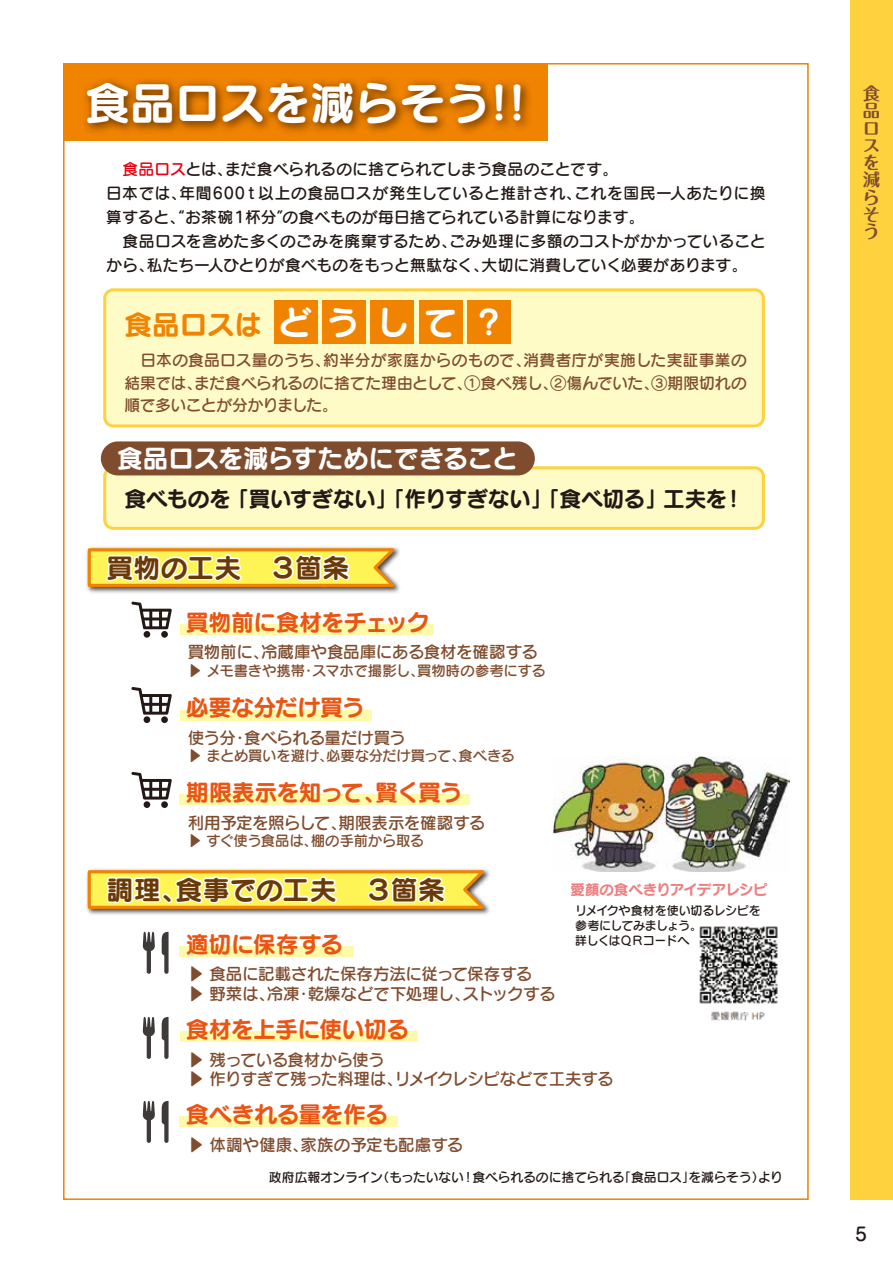
<style>
.page{position:relative;width:893px;height:1263px;background:#fff}
.page>*{position:absolute;margin:0;border:0;box-sizing:border-box;transform-origin:0 0}
.t1{font:45px "Seurat Pro N B";color:#fff}
.t2{font:27.6px "Seurat Pro N B";letter-spacing:-.005em;color:#f08300}
.t3{font:26.85px "Seurat Pro N B";letter-spacing:.005em;color:#6a3906}
.t4{font:25.5px "Seurat Pro N B";letter-spacing:-.015em;color:#fff}
.t5{font:23.1px "Seurat Pro N B";letter-spacing:-.03em;color:#ea5514}
.t6{font:23.1px "Seurat Pro N B";letter-spacing:-.06em;color:#ea5514}
.t7{font:23.1px "Seurat Pro N B";letter-spacing:-.05em;color:#ea5514}
.t8{font:21.75px "Seurat Pro N B";letter-spacing:-.03em;color:#221815}
.t9{font:500 18px "Shin M Go Pro";color:#221815}
.t10{font:700 17.25px/17.2px "Maru Fo Pro";color:#804c2e;text-align:justify}
.t11{font:16.5px/19.5px "Seurat Pro N DB";letter-spacing:-.02em;color:#804c2e}
.t12{font:16.5px "Seurat Pro N DB";color:#804c2e}
.t13{font:15.75px/24px "Seurat Pro N DB";letter-spacing:.01em;color:#221815}
.t14{font:15.75px/22.5px "Seurat Pro N DB";letter-spacing:-.01em;color:#804c2e;text-align:justify}
.t15{font:14.4px "Seurat Pro N B";letter-spacing:-.035em;color:#ee7e7f}
.t16{font:14.25px "Seurat Pro N DB";letter-spacing:-.01em;color:#804c2e}
.t17{font:12.75px "Seurat Pro N DB";letter-spacing:-.01em;color:#221815}
.t18{font:12px/15px "Seurat Pro N DB";letter-spacing:-.035em;color:#221815}
.s1{color:#e60012}
.s2{font-size:33.45px;color:#fff}
</style>
<div class="page">
<img style="left:554px;top:757px;width:235px;height:115px">
<div style="left:850px;top:0;width:43px;height:1199px;background:#fdd23e"></div>
<div style="left:180px;top:625px;width:253px;height:10px;background:#fff9aa"></div>
<img style="left:87px;top:588px;width:313px;height:5px">
<div style="left:105px;top:290px;width:658px;height:136px;background:#fffbc7;border-radius:9px"></div>
<div style="left:103px;top:288px;width:662px;height:139px;border:3px solid #fdd23e;border-radius:9px"></div>
<div style="left:105px;top:468px;width:658px;height:60px;background:#fffbc7;border-radius:9px"></div>
<div style="left:103px;top:466px;width:662px;height:64px;border:3px solid #fdd23e;border-radius:9px"></div>
<div style="left:64px;top:64px;width:484px;height:76px;background:#f08300"></div>
<img style="left:74px;top:79px;width:467px;height:62px">
<div style="left:274px;top:300px;width:43px;height:43px;background:#f08300"></div>
<div style="left:322px;top:300px;width:44px;height:43px;background:#f08300"></div>
<div style="left:371px;top:300px;width:43px;height:43px;background:#f08300"></div>
<div style="left:419px;top:300px;width:43px;height:43px;background:#f08300"></div>
<div style="left:468px;top:300px;width:43px;height:43px;background:#f08300"></div>
<div style="left:101px;top:441px;width:434px;height:34px;background:#804c2e;border-radius:17px"></div>
<svg style="left:86px;top:546px;width:314px;height:42px"></svg>
<svg style="left:131px;top:601px;width:41px;height:28px"></svg>
<div style="left:161px;top:631px;width:7px;height:7px;background:#231815;border-radius:50%"></div>
<div style="left:144px;top:631px;width:6px;height:7px;background:#231815;border-radius:50%"></div>
<svg style="left:162px;top:932px;width:7px;height:42px"></svg>
<svg style="left:143px;top:932px;width:12px;height:42px"></svg>
<svg style="left:162px;top:1017px;width:7px;height:42px"></svg>
<svg style="left:143px;top:1017px;width:12px;height:42px"></svg>
<svg style="left:162px;top:1101px;width:7px;height:42px"></svg>
<svg style="left:143px;top:1101px;width:12px;height:42px"></svg>
<div style="left:180px;top:710px;width:192px;height:10px;background:#fff9aa"></div>
<svg style="left:131px;top:687px;width:41px;height:28px"></svg>
<div style="left:161px;top:716px;width:7px;height:7px;background:#231815;border-radius:50%"></div>
<div style="left:144px;top:716px;width:6px;height:7px;background:#231815;border-radius:50%"></div>
<div style="left:180px;top:795px;width:290px;height:10px;background:#fff9aa"></div>
<svg style="left:131px;top:772px;width:41px;height:27px"></svg>
<div style="left:161px;top:801px;width:7px;height:7px;background:#231815;border-radius:50%"></div>
<div style="left:144px;top:801px;width:6px;height:7px;background:#231815;border-radius:50%"></div>
<div style="left:180px;top:946px;width:174px;height:10px;background:#fff9aa"></div>
<svg style="left:86px;top:868px;width:404px;height:47px"></svg>
<div style="left:180px;top:1032px;width:237px;height:10px;background:#fff9aa"></div>
<div style="left:180px;top:1117px;width:218px;height:10px;background:#fff9aa"></div>
<img style="left:699px;top:926px;width:79px;height:95px">
<h1 class="t1" style="left:85px;top:72px;width:442px">食品ロスを減らそう!!</h1>
<p class="t13" style="left:106px;top:157px;width:661px;text-indent:16px"><span class="s1">食品ロス</span>とは、まだ食べられるのに捨てられてしまう食品のことです。<br>日本では、年間600ｔ以上の食品ロスが発生していると推計され、これを国民一人あたりに換算すると、“お茶碗１杯分”の食べものが毎日捨てられている計算になります。<br>　食品ロスを含めた多くのごみを廃棄するため、ごみ処理に多額のコストがかかっていることから、私たち一人ひとりが食べものをもっと無駄なく、大切に消費していく必要があります。</p>
<h2 class="t2" style="left:124px;top:306px;width:383px">食品ロスは<span class="s2">どうして？</span></h2>
<p class="t14" style="left:124px;top:348px;width:624px">　日本の食品ロス量のうち、約半分が家庭からのもので、消費者庁が実施した実証事業の結果では、まだ食べられるのに捨てた理由として、①食べ残し、②傷んでいた、③期限切れの順で多いことが分かりました。</p>
<h3 class="t4" style="left:117px;top:440px;width:402px">食品ロスを減らすためにできること</h3>
<h3 class="t8" style="left:124px;top:484px;width:622px">食べものを 「買いすぎない」「作りすぎない」「食べ切る」工夫を！</h3>
<h3 class="t3" style="left:106px;top:549px;width:245px">買物の工夫　３箇条</h3>
<h3 class="t5" style="left:186px;top:606px;width:245px">買物前に食材をチェック</h3>
<p class="t11" style="left:188px;top:642px;width:352px">買物前に、冷蔵庫や食品庫にある食材を確認する</p>
<p class="t16" style="left:188px;top:661px;width:360px">▶ メモ書きや携帯・スマホで撮影し、買物時の参考にする</p>
<h3 class="t7" style="left:186px;top:691px;width:180px">必要な分だけ買う</h3>
<p class="t11" style="left:188px;top:727px;width:220px">使う分・食べられる量だけ買う</p>
<p class="t16" style="left:188px;top:747px;width:329px">▶ まとめ買いを避け、必要な分だけ買って、食べきる</p>
<h3 class="t6" style="left:186px;top:776px;width:278px">期限表示を知って、賢く買う</h3>
<p class="t11" style="left:188px;top:812px;width:299px">利用予定を照らして、期限表示を確認する</p>
<p class="t16" style="left:188px;top:831px;width:238px">▶ すぐ使う食品は、棚の手前から取る</p>
<h3 class="t3" style="left:106px;top:871px;width:340px">調理、食事での工夫　３箇条</h3>
<h3 class="t5" style="left:186px;top:928px;width:159px">適切に保存する</h3>
<p class="t11" style="left:188px;top:964px;width:369px">▶ 食品に記載された保存方法に従って保存する<br>▶ 野菜は、冷凍・乾燥などで下処理し、ストックする</p>
<h3 class="t5" style="left:186px;top:1013px;width:225px">食材を上手に使い切る</h3>
<p class="t11" style="left:188px;top:1049px;width:427px">▶ 残っている食材から使う<br>▶ 作りすぎて残った料理は、リメイクレシピなどで工夫する</p>
<h3 class="t5" style="left:186px;top:1098px;width:204px">食べきれる量を作る</h3>
<p class="t12" style="left:188px;top:1133px;width:277px">▶ 体調や健康、家族の予定も配慮する</p>
<p class="t17" style="left:269px;top:1169px;width:515px">政府広報オンライン（もったいない！食べられるのに捨てられる「食品ロス」を減らそう）より</p>
<p class="t15" style="left:571px;top:880px;width:199px">愛顔の食べきりアイデアレシピ</p>
<p class="t18" style="left:575px;top:903px;width:187px">リメイクや食材を使い切るレシピを参考にしてみましょう。<br>詳しくはＱＲコードへ</p>
<p class="t10" style="left:863px;top:83px;width:18px">食品ロスを減らそう</p>
<p class="t9" style="left:855px;top:1219px;width:13px">5</p>
</div>
